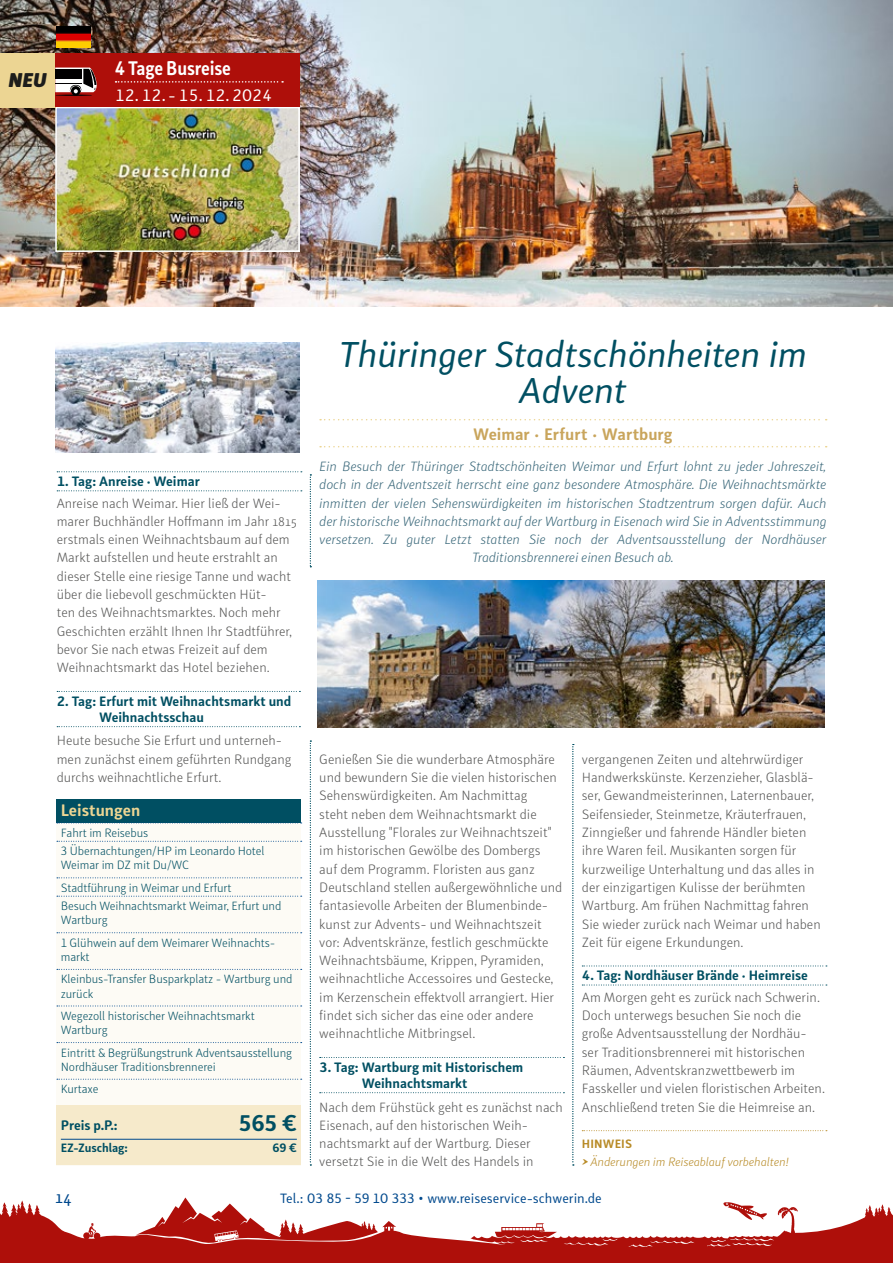
<style>
.page{position:relative;width:893px;height:1263px;background:#fff}
.page>*{position:absolute;margin:0;border:0;box-sizing:border-box;transform-origin:0 0}
.t1{font:italic 36px/36px "Submariner R24";letter-spacing:-.015em;color:#004f62;text-align:center}
.t2{font:700 22.5px "Submariner R24";color:#004f62}
.t3{font:700 19.5px "Submariner R24";letter-spacing:-.01em;color:#fff;scale:.9 1}
.t4{font:italic 900 19.5px "Submariner R24";color:#1d1d1b}
.t5{font:18px "Submariner R24";color:#00498d}
.t6{font:700 16.5px "Submariner R24";color:#c9a55c}
.t7{font:16.5px "Submariner R24";color:#fff}
.t8{font:700 16.5px "Submariner R24";color:#ecd593}
.t9{font:300 13.5px/18.3px "Submariner R24";color:#575756}
.t10{font:italic 300 13.5px/18.3px "Submariner R24";letter-spacing:-.01em;color:#3a687a;text-align:center}
.t11{font:700 13.5px/16.2px "Submariner R24";color:#004f62}
.t12{font:13.5px "Submariner R24";color:#00498d}
.t13{font:300 12px/14.2px "Submariner R24";letter-spacing:-.01em;color:#004f62}
.t14{font:italic 300 12px "Submariner R24";letter-spacing:-.01em;color:#b88b27}
.t15{font:700 12px "Submariner R24";letter-spacing:-.01em;color:#004f62}
.t16{font:700 12px "Submariner R24";letter-spacing:.01em;color:#b88b27}
</style>
<div class="page">
<img style="left:0;top:0;width:893px;height:306px">
<img style="left:58px;top:110px;width:239px;height:139px">
<div style="left:55px;top:107px;width:245px;height:145px;border:2px solid #fff"></div>
<svg style="left:57px;top:471px;width:245px;height:2px"></svg>
<svg style="left:57px;top:490px;width:245px;height:1px"></svg>
<svg style="left:57px;top:691px;width:243px;height:1px"></svg>
<svg style="left:57px;top:726px;width:243px;height:1px"></svg>
<svg style="left:320px;top:1057px;width:244px;height:1px"></svg>
<svg style="left:320px;top:1092px;width:244px;height:1px"></svg>
<svg style="left:582px;top:965px;width:245px;height:1px"></svg>
<svg style="left:582px;top:985px;width:245px;height:1px"></svg>
<svg style="left:582px;top:1130px;width:245px;height:1px"></svg>
<svg style="left:310px;top:474px;width:1px;height:93px"></svg>
<svg style="left:310px;top:741px;width:1px;height:424px"></svg>
<svg style="left:572px;top:744px;width:2px;height:421px"></svg>
<div style="left:0;top:1189px;width:893px;height:74px;background:#ae0f0a"></div>
<div style="left:57px;top:800px;width:244px;height:23px;background:#004f62"></div>
<div style="left:57px;top:824px;width:244px;height:101px;background:#fdfbf5"></div>
<svg style="left:57px;top:822px;width:245px;height:1px"></svg>
<svg style="left:57px;top:841px;width:245px;height:1px"></svg>
<svg style="left:57px;top:877px;width:245px;height:1px"></svg>
<div style="left:57px;top:897px;width:244px;height:115px;background:#fdfbf5"></div>
<svg style="left:57px;top:896px;width:245px;height:1px"></svg>
<svg style="left:57px;top:932px;width:245px;height:1px"></svg>
<svg style="left:57px;top:969px;width:245px;height:1px"></svg>
<div style="left:57px;top:1007px;width:244px;height:115px;background:#fdfbf5"></div>
<svg style="left:57px;top:1005px;width:245px;height:1px"></svg>
<svg style="left:57px;top:1042px;width:245px;height:1px"></svg>
<svg style="left:57px;top:1079px;width:245px;height:1px"></svg>
<div style="left:57px;top:1106px;width:244px;height:48px;background:#f6eacb"></div>
<div style="left:57px;top:1134px;width:244px;height:31px;background:#f6eacb"></div>
<hr style="left:61px;top:1139px;width:236px;height:1px;background:#00498d">
<svg style="left:320px;top:419px;width:507px;height:1px"></svg>
<svg style="left:320px;top:446px;width:507px;height:1px"></svg>
<div style="left:0;top:53px;width:55px;height:54px;background:#ecd593"></div>
<div style="left:55px;top:53px;width:245px;height:54px;background:#ae0f0a"></div>
<svg style="left:116px;top:81px;width:167px;height:2px"></svg>
<svg style="left:55px;top:68px;width:42px;height:28px"></svg>
<img style="left:56px;top:26px;width:34px;height:22px">
<img style="left:55px;top:343px;width:245px;height:110px">
<img style="left:318px;top:581px;width:507px;height:146px">
<svg style="left:0;top:1189px;width:893px;height:58px;fill:#fff"></svg>
<h3 class="t4" style="left:9px;top:67px;width:40px">NEU</h3>
<h3 class="t3" style="left:115px;top:55px;width:131px">4 Tage Busreise</h3>
<p class="t7" style="left:115px;top:84px;width:159px">12. 12. - 15. 12. 2024</p>
<p class="t11" style="left:57px;top:473px;width:145px">1. Tag: Anreise · Weimar</p>
<p class="t9" style="left:57px;top:493px;width:242px">Anreise nach Weimar. Hier ließ der Wei&shy;marer Buchhändler Hoffmann im Jahr 1815 erstmals einen Weihnachtsbaum auf dem Markt aufstellen und heute erstrahlt an dieser Stelle eine riesige Tanne und wacht über die liebevoll geschmückten Hüt-<br>ten des Weihnachtsmarktes. Noch mehr Geschichten erzählt Ihnen Ihr Stadtführer, bevor Sie nach etwas Freizeit auf dem Weihnachtsmarkt das Hotel beziehen.</p>
<p class="t11" style="left:99px;top:693px;width:194px;text-indent:-43px">2. Tag: Erfurt mit Weihnachtsmarkt und<br>Weihnachtsschau</p>
<p class="t9" style="left:57px;top:731px;width:236px">Heute besuche Sie Erfurt und unterneh&shy;men zunächst einem geführten Rundgang durchs weihnachtliche Erfurt.</p>
<p class="t8" style="left:61px;top:799px;width:81px">Leistungen</p>
<p class="t13" style="left:61px;top:823px;width:205px;line-height:18.3px">Fahrt im Reisebus<br>3 Übernachtungen/HP im Leonardo Hotel</p>
<p class="t13" style="left:61px;top:854px;width:172px;line-height:22.4px">Weimar im DZ mit Du/WC<br>Stadtführung in Weimar und Erfurt</p>
<p class="t13" style="left:61px;top:898px;width:222px">Besuch Weihnachtsmarkt Weimar, Erfurt und<br>Wartburg</p>
<p class="t13" style="left:61px;top:935px;width:216px">1 Glühwein auf dem Weimarer Weihnachts&shy;markt</p>
<p class="t13" style="left:61px;top:971px;width:233px">Kleinbus-Transfer Busparkplatz - Wartburg und zurück</p>
<p class="t13" style="left:61px;top:1008px;width:196px">Wegezoll historischer Weihnachtsmarkt<br>Wartburg</p>
<p class="t13" style="left:61px;top:1045px;width:233px">Eintritt &amp; Begrüßungstrunk Adventsausstellung<br>Nordhäuser Traditionsbrennerei</p>
<p class="t13" style="left:61px;top:1081px;width:39px">Kurtaxe</p>
<p class="t11" style="left:61px;top:1116px;width:58px">Preis p.P.:</p>
<h2 class="t2" style="left:239px;top:1108px;width:59px">565 €</h2>
<p class="t15" style="left:61px;top:1140px;width:69px">EZ-Zuschlag:</p>
<p class="t15" style="left:272px;top:1140px;width:26px">69 €</p>
<h1 class="t1" style="left:339px;top:336px;width:470px">Thüringer Stadtschönheiten im<br>Advent</h1>
<p class="t6" style="left:473px;top:423px;width:201px">Weimar · Erfurt · Wartburg</p>
<p class="t10" style="left:319px;top:457px;width:509px">Ein Besuch der Thüringer Stadtschönheiten Weimar und Erfurt lohnt zu jeder Jahreszeit, doch in der Adventszeit herrscht eine ganz besondere Atmosphäre. Die Weihnachtsmärkte inmitten der vielen Sehenswürdigkeiten im historischen Stadtzentrum sorgen dafür. Auch der historische Weihnachtsmarkt auf der Wartburg in Eisenach wird Sie in Adventsstimmung versetzen. Zu guter Letzt statten Sie noch der Adventsausstellung der Nordhäuser Traditionsbrennerei einen Besuch ab.</p>
<p class="t9" style="left:319px;top:749px;width:245px">Genießen Sie die wunderbare Atmosphäre und bewundern Sie die vielen historischen Sehenswürdigkeiten. Am Nachmittag<br>steht neben dem Weihnachtsmarkt die Ausstellung "Florales zur Weihnachtszeit" im historischen Gewölbe des Dombergs<br>auf dem Programm. Floristen aus ganz Deutschland stellen außergewöhnliche und fantasievolle Arbeiten der Blumenbinde&shy;kunst zur Advents- und Weihnachtszeit vor: Adventskränze, festlich geschmückte Weihnachtsbäume, Krippen, Pyramiden, weihnachtliche Accessoires und Gestecke, im Kerzenschein effektvoll arrangiert. Hier findet sich sicher das eine oder andere weihnachtliche Mitbringsel.</p>
<p class="t11" style="left:362px;top:1059px;width:163px;text-indent:-43px">3. Tag: Wartburg mit Historischem<br>Weihnachtsmarkt</p>
<p class="t9" style="left:319px;top:1097px;width:245px">Nach dem Frühstück geht es zunächst nach Eisenach, auf den historischen Weih&shy;nachtsmarkt auf der Wartburg. Dieser versetzt Sie in die Welt des Handels in</p>
<p class="t9" style="left:582px;top:749px;width:240px">vergangenen Zeiten und altehrwürdiger Handwerkskünste. Kerzenzieher, Glasblä&shy;ser, Gewandmeisterinnen, Laternenbauer, Seifensieder, Steinmetze, Kräuterfrauen, Zinngießer und fahrende Händler bieten ihre Waren feil. Musikanten sorgen für kurzweilige Unterhaltung und das alles in der einzigartigen Kulisse der berühmten Wartburg. Am frühen Nachmittag fahren Sie wieder zurück nach Weimar und haben Zeit für eigene Erkundungen.</p>
<p class="t11" style="left:582px;top:967px;width:228px">4. Tag: Nordhäuser Brände · Heimreise</p>
<p class="t9" style="left:582px;top:987px;width:245px">Am Morgen geht es zurück nach Schwerin.<br>Doch unterwegs besuchen Sie noch die große Adventsausstellung der Nordhäu&shy;ser Traditionsbrennerei mit historischen Räumen, Adventskranzwettbewerb im Fasskeller und vielen floristischen Arbeiten.<br>Anschließend treten Sie die Heimreise an.</p>
<p class="t16" style="left:582px;top:1136px;width:52px">HINWEIS</p>
<p class="t14" style="left:582px;top:1154px;width:208px">➤Änderungen im Reiseablauf vorbehalten!</p>
<h3 class="t5" style="left:55px;top:1185px;width:18px">14</h3>
<p class="t12" style="left:280px;top:1189px;width:323px">Tel.: 03 85 - 59 10 333 • www.reiseservice-schwerin.de</p>
</div>
